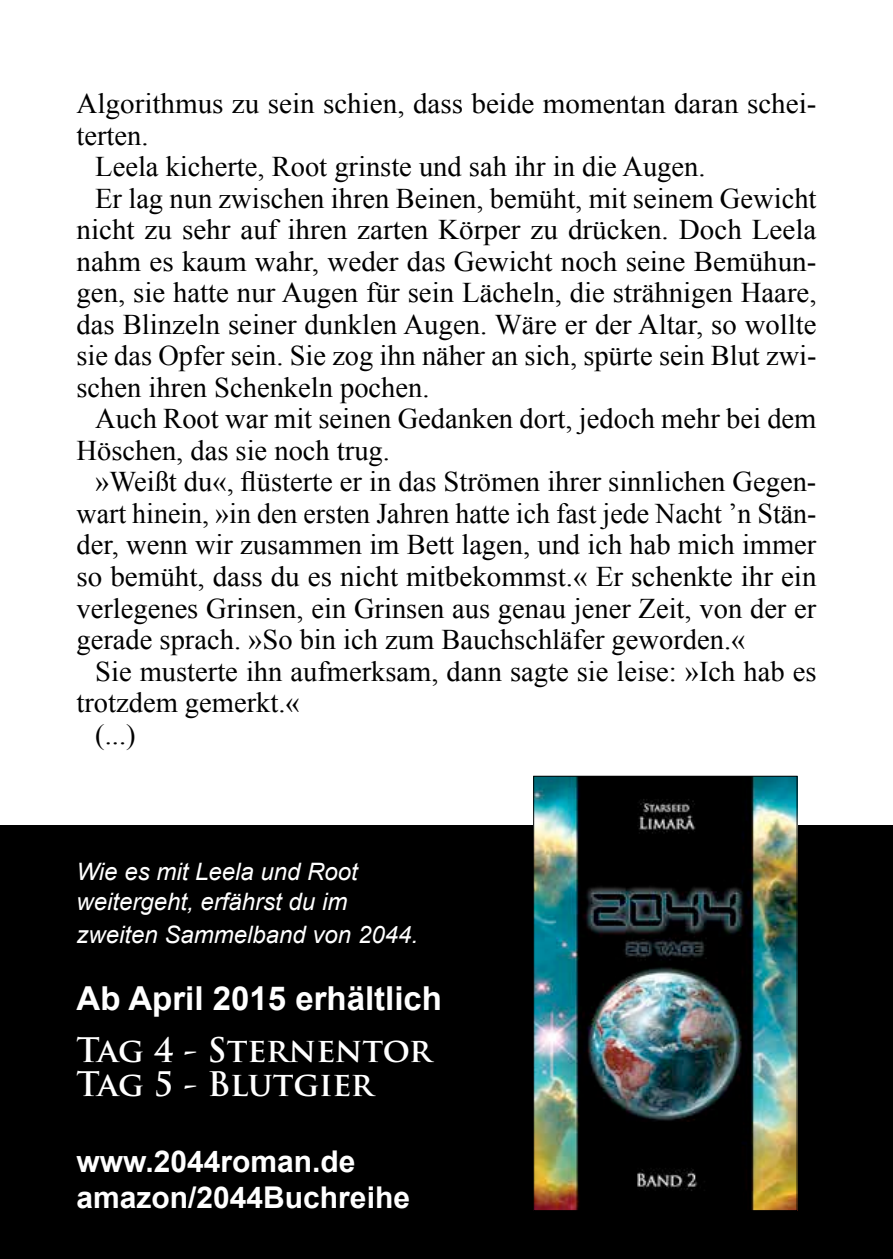
<style>
.page{position:relative;width:893px;height:1259px;background:#fff}
.page>*{position:absolute;margin:0;border:0;box-sizing:border-box;transform-origin:0 0}
.t1{font:700 33px/34.2px "Trajan Pro";letter-spacing:-.005em;color:#fff}
.t2{font:700 33px "Arial";color:#fff}
.t3{font:700 30px/36px "Arial";color:#fff}
.t4{font:28.5px "Times New Roman";color:#000}
.t5{font:italic 24px/30px "Arial";color:#fff}
</style>
<div class="page">
<div style="left:0;top:825px;width:893px;height:434px;background:#000"></div>
<img style="left:535px;top:778px;width:260px;height:431px">
<div style="left:533px;top:776px;width:264px;height:435px;border:1px solid #000"></div>
<p class="t4" style="left:77px;top:85px;width:741px">Algorithmus zu sein schien, dass beide momentan daran schei-</p>
<p class="t4" style="left:77px;top:116px;width:74px">terten.</p>
<p class="t4" style="left:95px;top:148px;width:612px">Leela kicherte, Root grinste und sah ihr in die Augen.</p>
<p class="t4" style="left:95px;top:179px;width:723px">Er lag nun zwischen ihren Beinen, bemüht, mit seinem Gewicht</p>
<p class="t4" style="left:77px;top:211px;width:741px">nicht zu sehr auf ihren zarten Körper zu drücken. Doch Leela</p>
<p class="t4" style="left:77px;top:242px;width:741px">nahm es kaum wahr, weder das Gewicht noch seine Bemühun-</p>
<p class="t4" style="left:77px;top:274px;width:741px">gen, sie hatte nur Augen für sein Lächeln, die strähnigen Haare,</p>
<p class="t4" style="left:77px;top:305px;width:741px">das Blinzeln seiner dunklen Augen. Wäre er der Altar, so wollte</p>
<p class="t4" style="left:77px;top:337px;width:741px">sie das Opfer sein. Sie zog ihn näher an sich, spürte sein Blut zwi-</p>
<p class="t4" style="left:77px;top:368px;width:355px">schen ihren Schenkeln pochen.</p>
<p class="t4" style="left:95px;top:400px;width:723px">Auch Root war mit seinen Gedanken dort, jedoch mehr bei dem</p>
<p class="t4" style="left:77px;top:431px;width:315px">Höschen, das sie noch trug.</p>
<p class="t4" style="left:95px;top:463px;width:723px">»Weißt du«, flüsterte er in das Strömen ihrer sinnlichen Gegen-</p>
<p class="t4" style="left:77px;top:494px;width:741px">wart hinein, »in den ersten Jahren hatte ich fast jede Nacht ’n Stän-</p>
<p class="t4" style="left:77px;top:526px;width:741px">der, wenn wir zusammen im Bett lagen, und ich hab mich immer</p>
<p class="t4" style="left:77px;top:557px;width:741px">so bemüht, dass du es nicht mitbekommst.« Er schenkte ihr ein</p>
<p class="t4" style="left:77px;top:589px;width:741px">verlegenes Grinsen, ein Grinsen aus genau jener Zeit, von der er</p>
<p class="t4" style="left:77px;top:620px;width:670px">gerade sprach. »So bin ich zum Bauchschläfer geworden.«</p>
<p class="t4" style="left:95px;top:652px;width:723px">Sie musterte ihn aufmerksam, dann sagte sie leise: »Ich hab es</p>
<p class="t4" style="left:77px;top:683px;width:225px">trotzdem gemerkt.«</p>
<p class="t4" style="left:95px;top:715px;width:42px">(...)</p>
<p class="t5" style="left:77px;top:857px;width:283px">Wie es mit Leela und Root weitergeht, erfährst du im</p>
<p class="t5" style="left:77px;top:920px;width:343px">zweiten Sammelband von 2044.</p>
<p class="t2" style="left:77px;top:977px;width:367px">Ab April 2015 erhältlich</p>
<p class="t1" style="left:77px;top:1033px;width:357px">Tag 4 - Sternentor<br>Tag 5 - Blutgier</p>
<p class="t3" style="left:77px;top:1144px;width:335px">www.2044roman.de amazon/2044Buchreihe</p>
</div>
